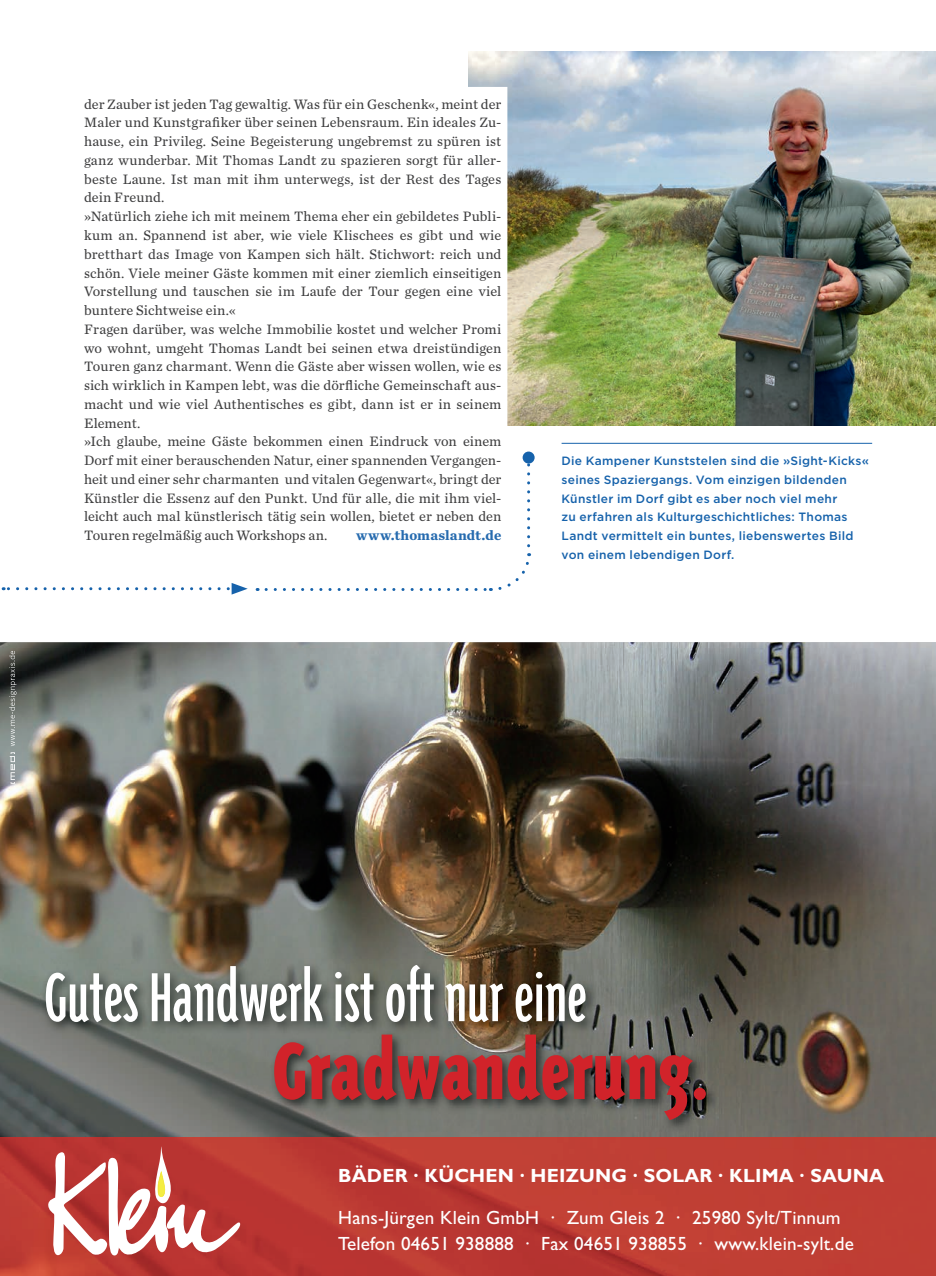
<style>
.page{position:relative;width:936px;height:1276px;background:#fff}
.page>*{position:absolute;margin:0;border:0;box-sizing:border-box;transform-origin:0 0}
.t1{font:900 93.45px "Triplex Cond";color:#d1232a}
.t2{font:79.8px "Triplex Cond";color:#fff}
.t3{font:19.2px/25.5px "Gill Sans";letter-spacing:.01em;color:#fff}
.t4{font:700 19.2px "Gill Sans";letter-spacing:.01em;color:#fff}
.t5{font:14.25px/18.8px "Chronicle Text G2";letter-spacing:.01em;color:#3e3e3f}
.t6{font:700 14.25px "Chronicle Text G2";letter-spacing:.01em;color:#266baf}
.t7{font:500 12px/18.8px "Gotham";letter-spacing:.025em;color:#1662ab}
</style>
<div class="page">
<hr style="left:561px;top:443px;width:311px;height:1px;background:#1662ab">
<img style="left:0;top:642px;width:935px;height:634px">
<img style="left:40px;top:959px;width:679px;height:173px">
<svg style="left:48px;top:1144px;width:193px;height:112px"></svg>
<svg style="left:9px;top:651px;width:7px;height:135px"></svg>
<img style="left:468px;top:51px;width:467px;height:374px">
<svg style="left:266px;top:553px;width:265px;height:38px"></svg>
<svg style="left:527px;top:463px;width:3px;height:83px"></svg>
<div style="left:522px;top:451px;width:12px;height:12px;background:#1662ab;border-radius:50%"></div>
<svg style="left:3px;top:583px;width:245px;height:11px"></svg>
<div style="left:81px;top:90px;width:423px;height:477px;background:#fff"></div>
<p class="t5" style="left:84px;top:94px;width:419px">der Zauber ist jeden Tag gewaltig. Was für ein Geschenk«, meint der Maler und Kunstgrafiker über seinen Lebensraum. Ein ideales Zu&shy;hause, ein Privileg. Seine Begeisterung ungebremst zu spüren ist ganz wunderbar. Mit Thomas Landt zu spazieren sorgt für aller&shy;beste Laune. Ist man mit ihm unterwegs, ist der Rest des Tages dein Freund.<br>»Natürlich ziehe ich mit meinem Thema eher ein gebildetes Publi&shy;kum an. Spannend ist aber, wie viele Klischees es gibt und wie bretthart das Image von Kampen sich hält. Stichwort: reich und schön. Viele meiner Gäste kommen mit einer ziemlich einseitigen Vorstellung und tauschen sie im Laufe der Tour gegen eine viel buntere Sichtweise ein.«<br>Fragen darüber, was welche Immobilie kostet und welcher Promi wo wohnt, umgeht Thomas Landt bei seinen etwa dreistündigen Touren ganz charmant. Wenn die Gäste aber wissen wollen, wie es sich wirklich in Kampen lebt, was die dörfliche Gemeinschaft aus&shy;macht und wie viel Authentisches es gibt, dann ist er in seinem Element.<br>»Ich glaube, meine Gäste bekommen einen Eindruck von einem Dorf mit einer berauschenden Natur, einer spannenden Vergangen&shy;heit und einer sehr charmanten und vitalen Gegenwart«, bringt der Künstler die Essenz auf den Punkt. Und für alle, die mit ihm viel&shy;leicht auch mal künstlerisch tätig sein wollen, bietet er neben den Touren regelmäßig auch Workshops an.</p>
<p class="t6" style="left:356px;top:524px;width:147px">www.thomaslandt.de</p>
<p class="t7" style="left:561px;top:451px;width:309px">Die Kampener Kunststelen sind die »Sight-Kicks« seines Spaziergangs. Vom einzigen bildenden Künstler im Dorf gibt es aber noch viel mehr<br>zu erfahren als Kulturgeschichtliches: Thomas Landt vermittelt ein buntes, liebenswertes Bild von einem lebendigen Dorf.</p>
<h2 class="t2" style="left:44px;top:961px;width:544px">Gutes Handwerk ist oft nur eine</h2>
<h1 class="t1" style="left:272px;top:1026px;width:440px">Gradwanderung.</h1>
<h3 class="t4" style="left:338px;top:1164px;width:547px">BÄDER · KÜCHEN · HEIZUNG · SOLAR · KLIMA · SAUNA</h3>
<h3 class="t3" style="left:338px;top:1205px;width:517px">Hans-Jürgen Klein GmbH · Zum Gleis 2 · 25980 Sylt/Tinnum<br>Telefon 04651 938888 · Fax 04651 938855 · www.klein-sylt.de</h3>
</div>
